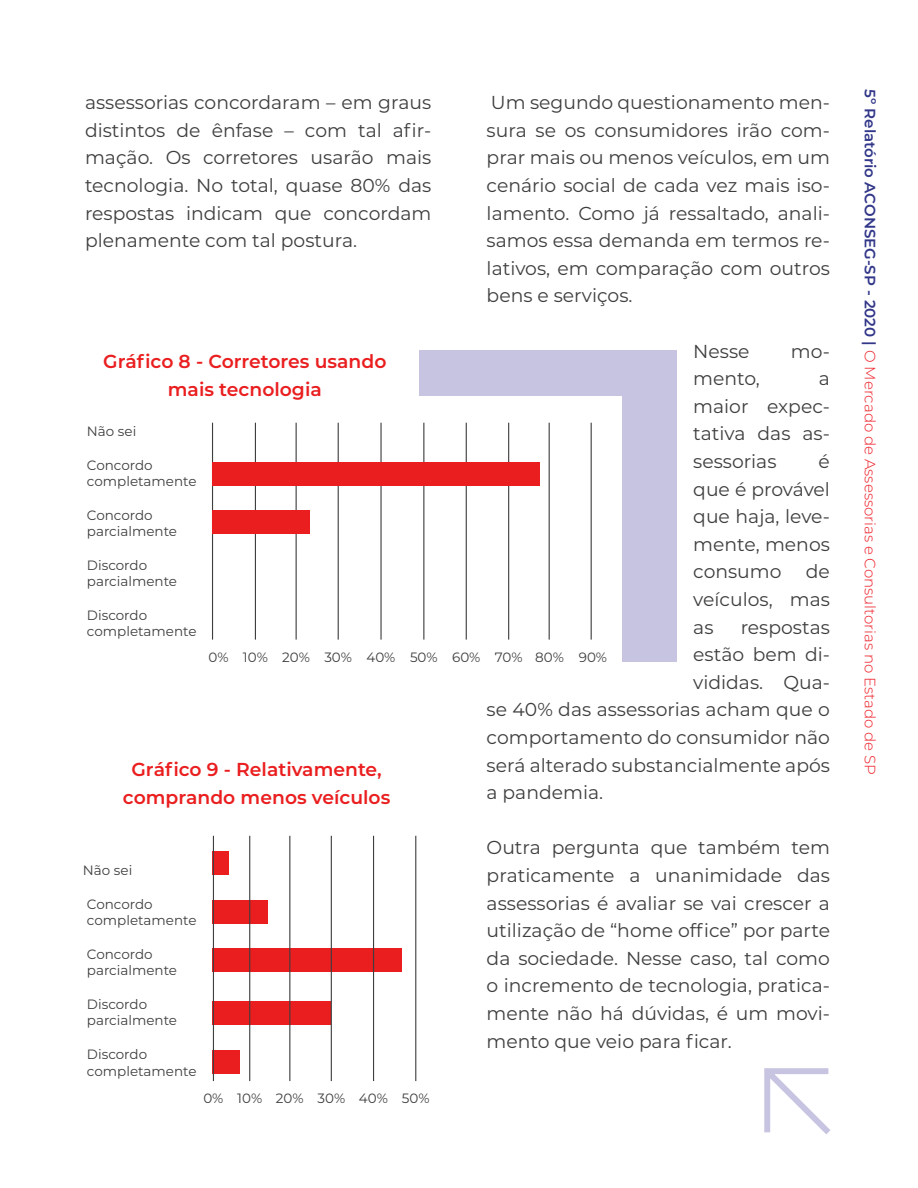
<style>
.page{position:relative;width:918px;height:1188px;background:#fff}
.page>*{position:absolute;margin:0;border:0;box-sizing:border-box;transform-origin:0 0}
.t1{font:18.75px/27.6px "Montserrat";color:#3e3e3f;text-align:justify}
.t2{font:600 18.75px/27.6px "Montserrat";color:#ea1e1f;text-align:center}
.t3{font:300 15px "Montserrat";color:#ee1c25}
.t4{font:13.5px/16.2px "Montserrat";color:#3e3e3f}
.s1{font-weight:600;color:#323789}
</style>
<div class="page">
<hr style="left:212px;top:423px;width:1px;height:217px;background:#3e3e3f">
<hr style="left:255px;top:423px;width:1px;height:217px;background:#3e3e3f">
<hr style="left:296px;top:423px;width:1px;height:217px;background:#3e3e3f">
<hr style="left:338px;top:423px;width:1px;height:217px;background:#3e3e3f">
<hr style="left:380px;top:423px;width:2px;height:217px;background:#3e3e3f">
<hr style="left:423px;top:423px;width:1px;height:217px;background:#3e3e3f">
<hr style="left:466px;top:423px;width:1px;height:217px;background:#3e3e3f">
<hr style="left:508px;top:423px;width:1px;height:217px;background:#3e3e3f">
<hr style="left:549px;top:423px;width:1px;height:217px;background:#3e3e3f">
<hr style="left:591px;top:423px;width:1px;height:217px;background:#3e3e3f">
<div style="left:212px;top:463px;width:328px;height:23px;background:#ea1e1f"></div>
<div style="left:212px;top:901px;width:56px;height:23px;background:#ea1e1f"></div>
<div style="left:212px;top:851px;width:17px;height:23px;background:#ea1e1f"></div>
<div style="left:212px;top:511px;width:98px;height:23px;background:#ea1e1f"></div>
<div style="left:212px;top:949px;width:190px;height:23px;background:#ea1e1f"></div>
<div style="left:212px;top:1001px;width:119px;height:23px;background:#ea1e1f"></div>
<div style="left:212px;top:1051px;width:28px;height:23px;background:#ea1e1f"></div>
<div style="left:622px;top:350px;width:54px;height:312px;background:#c7c4e2"></div>
<div style="left:420px;top:350px;width:203px;height:46px;background:#c7c4e2"></div>
<hr style="left:213px;top:836px;width:1px;height:245px;background:#3e3e3f">
<hr style="left:249px;top:836px;width:1px;height:245px;background:#3e3e3f">
<hr style="left:289px;top:836px;width:1px;height:245px;background:#3e3e3f">
<hr style="left:331px;top:836px;width:1px;height:245px;background:#3e3e3f">
<hr style="left:373px;top:836px;width:1px;height:245px;background:#3e3e3f">
<hr style="left:415px;top:836px;width:1px;height:245px;background:#3e3e3f">
<svg style="left:764px;top:1068px;width:67px;height:66px"></svg>
<p class="t1" style="left:85px;top:88px;width:348px">assessorias concordaram – em graus distintos de ênfase – com tal afir&shy;mação. Os corretores usarão mais tecnologia. No total, quase 80% das respostas indicam que concordam plenamente com tal postura.</p>
<p class="t1" style="left:487px;top:88px;width:345px">Um segundo questionamento men&shy;sura se os consumidores irão com&shy;prar mais ou menos veículos, em um cenário social de cada vez mais iso&shy;lamento. Como já ressaltado, anali&shy;samos essa demanda em termos re&shy;lativos, em comparação com outros bens e serviços.</p>
<p class="t1" style="left:693px;top:336px;width:58px">Nesse</p>
<p class="t1" style="left:791px;top:336px;width:41px">mo-</p>
<p class="t1" style="left:693px;top:364px;width:68px">mento,</p>
<p class="t2" style="left:103px;top:347px;width:285px">Gráfico 8 - Corretores usando mais tecnologia</p>
<p class="t1" style="left:693px;top:364px;width:138px;text-indent:126px">a maior expec&shy;tativa das as&shy;sessorias</p>
<p class="t4" style="left:87px;top:422px;width:51px">Não sei</p>
<p class="t1" style="left:693px;top:447px;width:138px;text-indent:125px">é que é provável que haja, leve&shy;mente, menos consumo</p>
<p class="t4" style="left:87px;top:456px;width:111px">Concordo completamente</p>
<p class="t4" style="left:87px;top:506px;width:92px">Concordo parcialmente</p>
<p class="t4" style="left:87px;top:556px;width:92px">Discordo parcialmente</p>
<p class="t1" style="left:693px;top:557px;width:138px;text-indent:113px">de veículos, mas as</p>
<p class="t4" style="left:87px;top:606px;width:111px">Discordo completamente</p>
<p class="t1" style="left:741px;top:612px;width:91px">respostas</p>
<p class="t1" style="left:693px;top:640px;width:138px">estão bem di-</p>
<p class="t1" style="left:693px;top:668px;width:138px">vididas. Qua-</p>
<p class="t1" style="left:487px;top:695px;width:345px">se 40% das assessorias acham que o</p>
<p class="t1" style="left:487px;top:723px;width:345px">comportamento do consumidor não</p>
<p class="t1" style="left:487px;top:750px;width:345px">será alterado substancialmente após</p>
<p class="t1" style="left:487px;top:778px;width:118px">a pandemia.</p>
<p class="t1" style="left:487px;top:833px;width:345px">Outra pergunta que também tem praticamente a unanimidade das assessorias é avaliar se vai crescer a utilização de “home office” por parte da sociedade. Nesse caso, tal como o incremento de tecnologia, pratica&shy;mente não há dúvidas, é um movi&shy;mento que veio para ficar.</p>
<p class="t4" style="left:208px;top:648px;width:400px">0% 10% 20% 30% 40% 50% 60% 70% 80% 90%</p>
<p class="t2" style="left:123px;top:755px;width:269px">Gráfico 9 - Relativamente, comprando menos veículos</p>
<p class="t4" style="left:83px;top:862px;width:51px">Não sei</p>
<p class="t4" style="left:87px;top:896px;width:111px">Concordo completamente</p>
<p class="t4" style="left:87px;top:946px;width:92px">Concordo parcialmente</p>
<p class="t4" style="left:87px;top:996px;width:92px">Discordo parcialmente</p>
<p class="t4" style="left:87px;top:1046px;width:111px">Discordo completamente</p>
<p class="t4" style="left:203px;top:1090px;width:228px">0% 10% 20% 30% 40% 50%</p>
<p class="t3" style="left:880px;top:89px;width:687px;rotate:90deg"><span class="s1">5º Relatório ACONSEG-SP - 2020 |</span> O Mercado de Assessorias e Consultorias no Estado de SP</p>
</div>
